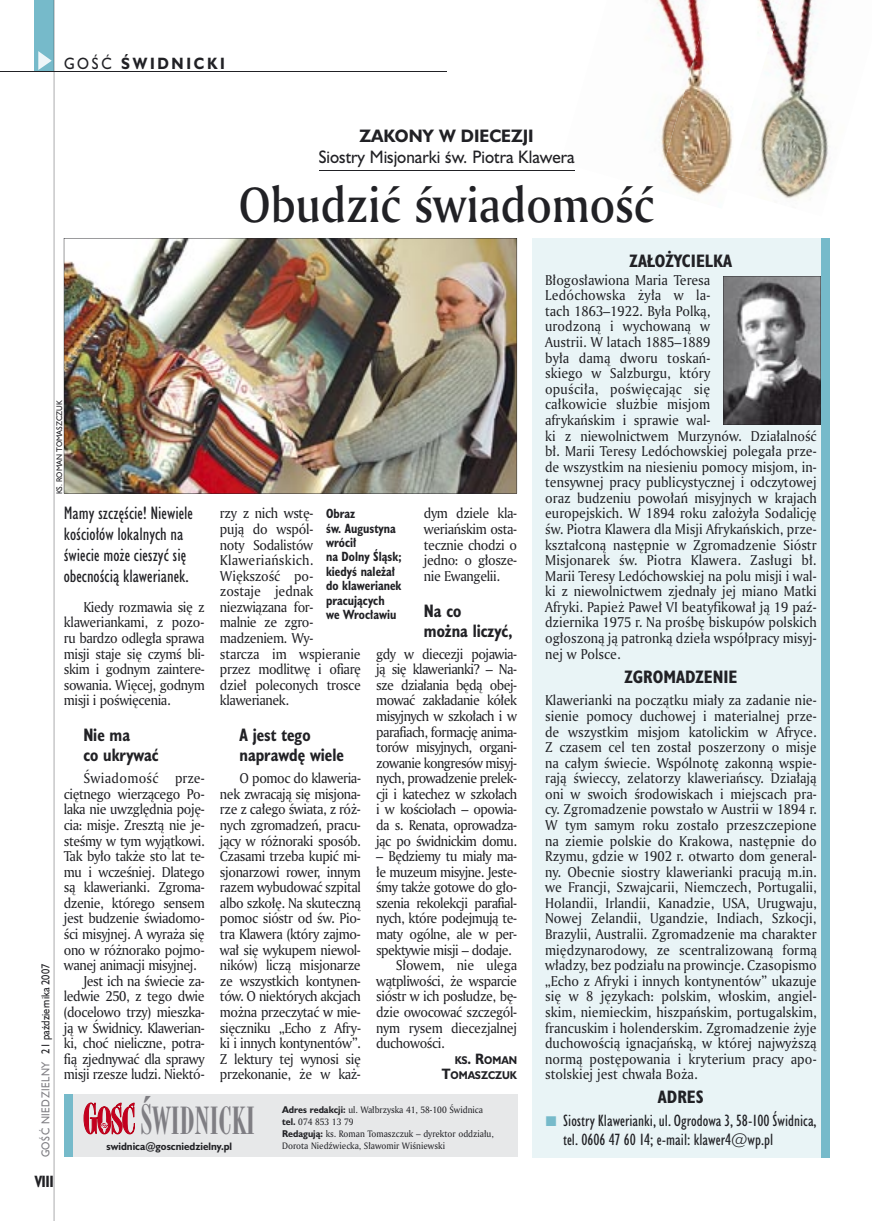
<style>
.page{position:relative;width:872px;height:1221px;background:#fff}
.page>*{position:absolute;margin:0;border:0;box-sizing:border-box;transform-origin:0 0}
.t1{font:48px "Amerigo Md PL";color:#212125;scale:.9 1}
.t2{font:36.15px "Modern 735 PL";letter-spacing:.01em;color:#7f7e83;scale:.9 1}
.t3{font:16.5px/21px "Humanst 521 Cn PL";color:#212125}
.t4{font:700 16.5px/19.8px "Humanst 521 Cn PL";color:#212125;scale:.94 1}
.t5{font:16.5px "Humanst 521 PL";color:#212125;scale:.94 1}
.t6{font:700 16.5px "Humanst 521 Cn PL";color:#212125}
.t7{font:700 16.5px "Humanst 521 PL";color:#212125;scale:.94 1}
.t8{font:15px/19.5px "Humanst 521 Cn PL";color:#212125}
.t9{font:700 15px "Humanst 521 PL";letter-spacing:.2em;color:#212125;scale:.9 1}
.t10{font:700 15px "Humanst 521 Cn PL";color:#212125;scale:.94 1}
.t11{font:13.8px/15.6px "Amerigo PL";letter-spacing:-.02em;color:#212125;text-align:justify;scale:.94 1}
.t12{font:13.8px/15.6px "Amerigo PL";color:#212125;scale:.94 1}
.t13{font:13.8px "Amerigo PL";letter-spacing:-.04em;color:#212125;scale:.94 1}
.t14{font:13.8px "Amerigo PL";letter-spacing:.025em;color:#212125;scale:.94 1}
.t15{font:700 12.3px/14.4px "Humanst 521 Cn PL";color:#212125;scale:.94 1}
.t16{font:10.5px "Humanst 521 PL";color:#212125;scale:.9 1}
.t17{font:700 10.35px/15.6px "Humanst 521 PL";color:#212125;text-align:right;scale:.9 1}
.t18{font:700 9.9px "Humanst 521 PL";color:#212125;scale:.94 1}
.t19{font:9px/12px "Amerigo PL";color:#212125;scale:.94 1}
.t20{font:7.5px "Humanst 521 PL";color:#212125;scale:.94 1}
.s1{font-weight:400}
.s2{color:#7f7e83}
.s3{font-size:13.8px}
.s4{font-size:39.15px}
.s5{font-family:"Humanst 521 PL";font-weight:700}
</style>
<div class="page">
<div style="left:35px;top:0;width:19px;height:72px;background:#76baca"></div>
<svg style="left:38px;top:51px;width:14px;height:19px"></svg>
<hr style="left:54px;top:0;width:1px;height:1220px;background:#212125">
<hr style="left:0;top:72px;width:447px;height:1px;background:#212125">
<div style="left:64px;top:1094px;width:453px;height:62px;background:#e7e8e9"></div>
<div style="left:64px;top:1094px;width:8px;height:62px;background:#76baca"></div>
<svg style="left:84px;top:1102px;width:51px;height:31px"></svg>
<div style="left:532px;top:238px;width:297px;height:918px;background:#e9f4f6"></div>
<div style="left:821px;top:238px;width:8px;height:918px;background:#76baca"></div>
<img style="left:64px;top:238px;width:453px;height:255px">
<img style="left:574px;top:0;width:136px;height:195px">
<svg style="left:723px;top:276px;width:98px;height:149px;background:#757477"></svg>
<img style="left:776px;top:0;width:54px;height:199px">
<img style="left:662px;top:0;width:120px;height:189px">
<hr style="left:319px;top:170px;width:255px;height:1px;background:#212125">
<p class="t9" style="left:64px;top:53px;width:180px"><span class="s1">GOŚĆ</span> ŚWIDNICKI</p>
<p class="t7" style="left:359px;top:124px;width:187px">ZAKONY W DIECEZJI</p>
<p class="t5" style="left:319px;top:145px;width:274px">Siostry Misjonarki św. Piotra Klawera</p>
<h1 class="t1" style="left:239px;top:172px;width:463px">Obudzić świadomość</h1>
<p class="t20" style="left:54px;top:494px;width:101px;rotate:-90deg">KS. ROMAN TOMASZCZUK</p>
<p class="t16" style="left:38px;top:1157px;width:216px;rotate:-90deg"><span class="s2">GOŚĆ NIEDZIELNY</span> 21 października 2007</p>
<p class="t10" style="left:35px;top:1170px;width:22px">VIII</p>
<p class="t3" style="left:64px;top:502px;width:131px">Mamy szczęście! Niewiele kościołów lokalnych na świecie może cieszyć się obecnością klawerianek.</p>
<p class="t11" style="left:64px;top:598px;width:151px;text-indent:20px">Kiedy rozmawia się z klaweriankami, z pozo&shy;ru bardzo odległa sprawa misji staje się czymś bli&shy;skim i godnym zaintere&shy;sowania. Więcej, godnym misji i poświęcenia.</p>
<p class="t4" style="left:83px;top:724px;width:82px">Nie ma<br>co ukrywać</p>
<p class="t14" style="left:83px;top:769px;width:130px">Świadomość prze-</p>
<p class="t11" style="left:64px;top:785px;width:151px">ciętnego wierzącego Po-</p>
<p class="t11" style="left:64px;top:801px;width:151px">laka nie uwzględnia poję-</p>
<p class="t11" style="left:64px;top:816px;width:151px">cia: misje. Zresztą nie je-</p>
<p class="t11" style="left:64px;top:832px;width:151px">steśmy w tym wyjątkowi.</p>
<p class="t11" style="left:64px;top:848px;width:151px">Tak było także sto lat te-</p>
<p class="t11" style="left:64px;top:863px;width:151px">mu i wcześniej. Dlatego</p>
<p class="t11" style="left:64px;top:879px;width:151px">są klawerianki. Zgroma-</p>
<p class="t11" style="left:64px;top:894px;width:151px">dzenie, którego sensem</p>
<p class="t11" style="left:64px;top:910px;width:151px">jest budzenie świadomo-</p>
<p class="t11" style="left:64px;top:925px;width:151px">ści misyjnej. A wyraża się</p>
<p class="t11" style="left:64px;top:941px;width:151px">ono w różnorako pojmo-</p>
<p class="t11" style="left:64px;top:957px;width:143px">wanej animacji misyjnej.</p>
<p class="t11" style="left:83px;top:972px;width:131px">Jest ich na świecie za-</p>
<p class="t11" style="left:64px;top:988px;width:151px">ledwie 250, z tego dwie</p>
<p class="t11" style="left:64px;top:1003px;width:151px">(docelowo trzy) mieszka-</p>
<p class="t11" style="left:64px;top:1019px;width:151px">ją w Świdnicy. Klawerian-</p>
<p class="t11" style="left:64px;top:1034px;width:151px">ki, choć nieliczne, potra-</p>
<p class="t11" style="left:64px;top:1050px;width:151px">fią zjednywać dla sprawy</p>
<p class="t11" style="left:64px;top:1066px;width:151px">misji rzesze ludzi. Niektó-</p>
<p class="t11" style="left:424px;top:505px;width:101px">dym dziele kla&shy;weriańskim osta&shy;tecznie chodzi o jedno: o głosze&shy;nie Ewangelii.</p>
<p class="t4" style="left:424px;top:600px;width:96px">Na co<br>można liczyć,</p>
<p class="t11" style="left:376px;top:645px;width:151px">gdy w diecezji pojawia&shy;ją się klawerianki? – Na&shy;sze działania będą obej&shy;mować zakładanie kółek misyjnych w szkołach i w parafiach, formację anima&shy;torów misyjnych, organi&shy;zowanie kongresów misyj&shy;nych, prowadzenie prelek&shy;cji i katechez w szkołach i w kościołach – opowia&shy;da s. Renata, oprowadza&shy;jąc po świdnickim domu.</p>
<p class="t13" style="left:376px;top:847px;width:151px">– Będziemy tu miały ma-</p>
<p class="t13" style="left:376px;top:862px;width:151px">łe muzeum misyjne. Jeste-</p>
<p class="t13" style="left:376px;top:878px;width:151px">śmy także gotowe do gło-</p>
<p class="t13" style="left:376px;top:893px;width:151px">szenia rekolekcji parafial-</p>
<p class="t13" style="left:376px;top:909px;width:151px">nych, które podejmują te-</p>
<p class="t13" style="left:376px;top:924px;width:151px">maty ogólne, ale w per-</p>
<p class="t13" style="left:376px;top:940px;width:146px">spektywie misji – dodaje.</p>
<p class="t11" style="left:396px;top:957px;width:131px">Słowem, nie ulega</p>
<p class="t11" style="left:376px;top:972px;width:151px">wątpliwości, że wsparcie</p>
<p class="t11" style="left:376px;top:988px;width:151px">sióstr w ich posłudze, bę-</p>
<p class="t11" style="left:376px;top:1003px;width:151px">dzie owocować szczegól-</p>
<p class="t11" style="left:376px;top:1019px;width:151px">nym rysem diecezjalnej</p>
<p class="t11" style="left:376px;top:1034px;width:74px">duchowości.</p>
<p class="t17" style="left:442px;top:1051px;width:85px">KS<span class="s3">. R</span>OMAN<br><span class="s3">T</span>OMASZCZUK</p>
<p class="t11" style="left:220px;top:505px;width:151px;text-align:left">rzy z nich wstę-<br>pują do wspól-<br>noty Sodalistów<br>Klaweriańskich.<br>Większość po-<br>zostaje jednak niezwiązana for-<br>malnie ze zgro&shy;madzeniem. Wy-<br>starcza im wspieranie przez modlitwę i ofiarę dzieł poleconych trosce klawerianek.</p>
<p class="t4" style="left:239px;top:724px;width:113px">A jest tego naprawdę wiele</p>
<p class="t11" style="left:220px;top:770px;width:151px;text-indent:20px">O pomoc do klaweria&shy;nek zwracają się misjona&shy;rze z całego świata, z róż&shy;nych zgromadzeń, pracu&shy;jący w różnoraki sposób.<br>Czasami trzeba kupić mi&shy;sjonarzowi rower, innym razem wybudować szpital albo szkołę. Na skuteczną pomoc sióstr od św. Pio&shy;tra Klawera (który zajmo&shy;wał się wykupem niewol&shy;ników) liczą misjonarze ze wszystkich kontynen&shy;tów. O niektórych akcjach można przeczytać w mie&shy;sięczniku „Echo z Afry&shy;ki i innych kontynentów”.<br>Z lektury tej wynosi się przekonanie, że w każ-</p>
<p class="t15" style="left:326px;top:506px;width:82px">Obraz<br>św. Augustyna wrócił<br>na Dolny Śląsk; kiedyś należał do klawerianek pracujących<br>we Wrocławiu</p>
<h2 class="t2" style="left:140px;top:1098px;width:129px"><span class="s4">Ś</span>WIDNICKI</h2>
<p class="t19" style="left:282px;top:1102px;width:226px"><span class="s5">Adres redakcji:</span> ul. Wałbrzyska 41, 58-100 Świdnica <span class="s5">tel.</span> 074 853 13 79<br><span class="s5">Redagują:</span> ks. Roman Tomaszczuk – dyrektor oddziału, Dorota Niedźwiecka, Sławomir Wiśniewski</p>
<p class="t18" style="left:106px;top:1138px;width:135px">swidnica@goscniedzielny.pl</p>
<p class="t6" style="left:629px;top:249px;width:104px">ZAŁOŻYCIELKA</p>
<p class="t12" style="left:545px;top:271px;width:290px">Błogosławiona Maria Teresa<br>Ledóchowska żyła w la-<br>tach 1863–1922. Była Polką,<br>urodzoną i wychowaną w<br>Austrii. W latach 1885–1889<br>była damą dworu toskań-<br>skiego w Salzburgu, który<br>opuściła, poświęcając się<br>całkowicie służbie misjom<br>afrykańskim i sprawie wal-<br>ki z niewolnictwem Murzynów. Działalność bł. Marii Teresy Ledóchowskiej polegała prze&shy;de wszystkim na niesieniu pomocy misjom, in&shy;tensywnej pracy publicystycznej i odczytowej oraz budzeniu powołań misyjnych w krajach europejskich. W 1894 roku założyła Sodalicję św. Piotra Klawera dla Misji Afrykańskich, prze&shy;kształconą następnie w Zgromadzenie Sióstr Misjonarek św. Piotra Klawera. Zasługi bł.<br>Marii Teresy Ledóchowskiej na polu misji i wal&shy;ki z niewolnictwem zjednały jej miano Matki Afryki. Papież Paweł VI beatyfikował ją 19 paź&shy;dziernika 1975 r. Na prośbę biskupów polskich ogłoszoną ją patronką dzieła współpracy misyj&shy;nej w Polsce.</p>
<p class="t6" style="left:624px;top:665px;width:114px">ZGROMADZENIE</p>
<p class="t11" style="left:545px;top:692px;width:290px">Klawerianki na początku miały za zadanie nie&shy;sienie pomocy duchowej i materialnej prze&shy;de wszystkim misjom katolickim w Afryce.<br>Z czasem cel ten został poszerzony o misje na całym świecie. Wspólnotę zakonną wspie&shy;rają świeccy, zelatorzy klaweriańscy. Działają oni w swoich środowiskach i miejscach pra&shy;cy. Zgromadzenie powstało w Austrii w 1894 r.<br>W tym samym roku zostało przeszczepione na ziemie polskie do Krakowa, następnie do Rzymu, gdzie w 1902 r. otwarto dom general&shy;ny. Obecnie siostry klawerianki pracują m.in. we Francji, Szwajcarii, Niemczech, Portugalii, Holandii, Irlandii, Kanadzie, USA, Urugwaju, Nowej Zelandii, Ugandzie, Indiach, Szkocji, Brazylii, Australii. Zgromadzenie ma charakter międzynarodowy, ze scentralizowaną formą władzy, bez podziału na prowincje. Czasopismo „Echo z Afryki i innych kontynentów” ukazuje się w 8 językach: polskim, włoskim, angiel&shy;skim, niemieckim, hiszpańskim, portugalskim, francuskim i holenderskim. Zgromadzenie żyje duchowością ignacjańską, w której najwyższą normą postępowania i kryterium pracy apo&shy;stolskiej jest chwała Boża.</p>
<p class="t6" style="left:658px;top:1085px;width:47px">ADRES</p>
<p class="t8" style="left:563px;top:1110px;width:255px">Siostry Klawerianki, ul. Ogrodowa 3, 58-100 Świdnica, tel. 0606 47 60 14; e-mail: klawer4@wp.pl</p>
</div>
